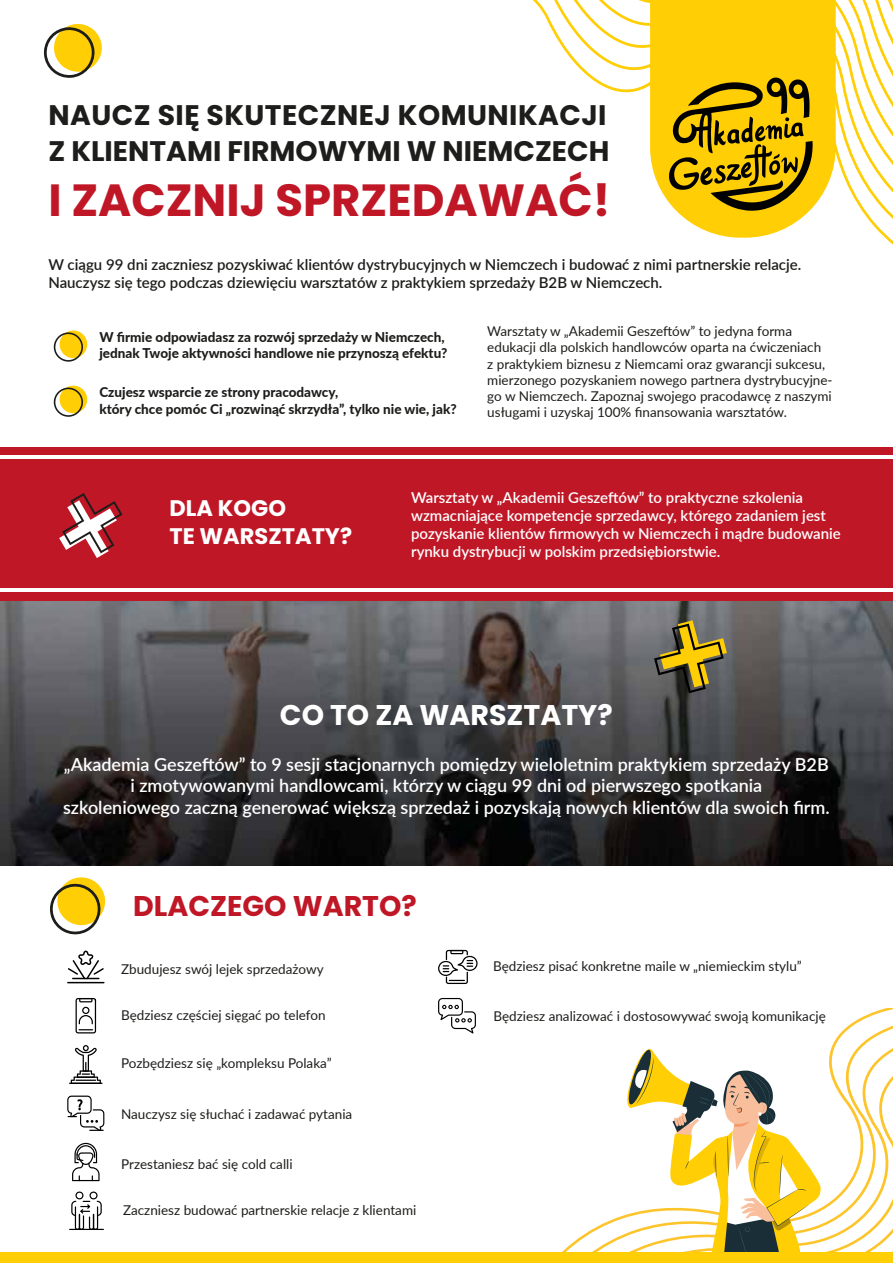
<style>
.page{position:relative;width:893px;height:1263px;background:#fff}
.page>*{position:absolute;margin:0;border:0;box-sizing:border-box;transform-origin:0 0}
.t1{font:700 45px "Poppins";color:#c01727}
.t2{font:700 28.5px "Poppins";color:#fff}
.t3{font:700 28.5px "Poppins";color:#c01727}
.t4{font:700 28.35px/36.2px "Poppins";letter-spacing:.015em;color:#1d1d1b}
.t5{font:700 22.5px/28.5px "Poppins";color:#fff}
.t6{font:600 18px/21.6px "Lato";color:#fff;text-align:center}
.t7{font:600 15px/18px "Lato";color:#fff}
.t8{font:600 15px/18px "Lato";color:#1d1d1b}
.t9{font:13.5px/16.2px "Lato";color:#1d1d1b}
.t10{font:800 13.5px/16.5px "Lato";color:#1d1d1b}
</style>
<div class="page">
<svg style="left:563px;top:1008px;width:330px;height:243px"></svg>
<svg style="left:591px;top:1085px;width:32px;height:166px"></svg>
<svg style="left:604px;top:1104px;width:19px;height:147px"></svg>
<svg style="left:623px;top:1047px;width:270px;height:204px"></svg>
<svg style="left:564px;top:0;width:16px;height:69px"></svg>
<svg style="left:580px;top:4px;width:14px;height:77px"></svg>
<svg style="left:594px;top:0;width:299px;height:238px"></svg>
<svg style="left:44px;top:23px;width:58px;height:55px"></svg>
<svg style="left:54px;top:330px;width:34px;height:32px"></svg>
<svg style="left:54px;top:385px;width:34px;height:32px"></svg>
<svg style="left:72px;top:1143px;width:28px;height:38px"></svg>
<svg style="left:438px;top:950px;width:40px;height:34px"></svg>
<svg style="left:71px;top:1191px;width:31px;height:38px"></svg>
<hr style="left:69px;top:1229px;width:35px;height:1px;background:#010101">
<svg style="left:438px;top:998px;width:38px;height:35px"></svg>
<hr style="left:67px;top:982px;width:37px;height:1px;background:#010101">
<svg style="left:68px;top:950px;width:36px;height:29px"></svg>
<svg style="left:76px;top:998px;width:20px;height:35px"></svg>
<hr style="left:69px;top:1083px;width:34px;height:1px;background:#010101">
<svg style="left:71px;top:1045px;width:30px;height:38px"></svg>
<svg style="left:67px;top:1095px;width:37px;height:36px"></svg>
<svg style="left:50px;top:877px;width:56px;height:58px"></svg>
<img style="left:0;top:600px;width:893px;height:265px">
<svg style="left:654px;top:620px;width:73px;height:73px;background:#81743e"></svg>
<div style="left:0;top:1251px;width:893px;height:12px;background:#ffce05"></div>
<div style="left:0;top:447px;width:893px;height:153px;background:#c01727"></div>
<svg style="left:59px;top:493px;width:63px;height:65px"></svg>
<hr style="left:0;top:455px;width:893px;height:4px;background:#fff">
<hr style="left:0;top:589px;width:893px;height:3px;background:#fff">
<h3 class="t4" style="left:49px;top:97px;width:562px">NAUCZ SIĘ SKUTECZNEJ KOMUNIKACJI<br>Z KLIENTAMI FIRMOWYMI W NIEMCZECH</h3>
<h1 class="t1" style="left:49px;top:174px;width:563px">I ZACZNIJ SPRZEDAWAĆ!</h1>
<p class="t8" style="left:48px;top:254px;width:754px">W ciągu 99 dni zaczniesz pozyskiwać klientów dystrybucyjnych w Niemczech i budować z nimi partnerskie relacje.<br>Nauczysz się tego podczas dziewięciu warsztatów z praktykiem sprzedaży B2B w Niemczech.</p>
<p class="t10" style="left:99px;top:328px;width:349px">W firmie odpowiadasz za rozwój sprzedaży w Niemczech, jednak Twoje aktywności handlowe nie przynoszą efektu?</p>
<p class="t10" style="left:99px;top:383px;width:359px">Czujesz wsparcie ze strony pracodawcy,<br>który chce pomóc Ci „rozwinąć skrzydła”, tylko nie wie, jak?</p>
<p class="t9" style="left:487px;top:323px;width:347px">Warsztaty w „Akademii Geszeftów” to jedyna forma edukacji dla polskich handlowców oparta na ćwiczeniach<br>z praktykiem biznesu z Niemcami oraz gwarancji sukcesu, mierzonego pozyskaniem nowego partnera dystrybucyjne&shy;go w Niemczech. Zapoznaj swojego pracodawcę z naszymi usługami i uzyskaj 100% finansowania warsztatów.</p>
<h3 class="t5" style="left:169px;top:493px;width:184px">DLA KOGO<br>TE WARSZTATY?</h3>
<p class="t7" style="left:411px;top:488px;width:431px">Warsztaty w „Akademii Geszeftów” to praktyczne szkolenia wzmacniające kompetencje sprzedawcy, którego zadaniem jest pozyskanie klientów firmowych w Niemczech i mądre budowanie rynku dystrybucji w polskim przedsiębiorstwie.</p>
<h2 class="t2" style="left:280px;top:699px;width:334px">CO TO ZA WARSZTATY?</h2>
<p class="t6" style="left:63px;top:752px;width:768px">„Akademia Geszeftów” to 9 sesji stacjonarnych pomiędzy wieloletnim praktykiem sprzedaży B2B i zmotywowanymi handlowcami, którzy w ciągu 99 dni od pierwszego spotkania<br>szkoleniowego zaczną generować większą sprzedaż i pozyskają nowych klientów dla swoich firm.</p>
<h2 class="t3" style="left:133px;top:890px;width:285px">DLACZEGO WARTO?</h2>
<p class="t9" style="left:121px;top:960px;width:204px">Zbudujesz swój lejek sprzedażowy</p>
<p class="t9" style="left:121px;top:1006px;width:206px">Będziesz częściej sięgać po telefon</p>
<p class="t9" style="left:121px;top:1055px;width:212px">Pozbędziesz się „kompleksu Polaka”</p>
<p class="t9" style="left:121px;top:1105px;width:233px">Nauczysz się słuchać i zadawać pytania</p>
<p class="t9" style="left:121px;top:1155px;width:173px">Przestaniesz bać się cold calli</p>
<p class="t9" style="left:123px;top:1201px;width:295px">Zaczniesz budować partnerskie relacje z klientami</p>
<p class="t9" style="left:493px;top:957px;width:310px">Będziesz pisać konkretne maile w „niemieckim stylu”</p>
<p class="t9" style="left:494px;top:1008px;width:334px">Będziesz analizować i dostosowywać swoją komunikację</p>
</div>
